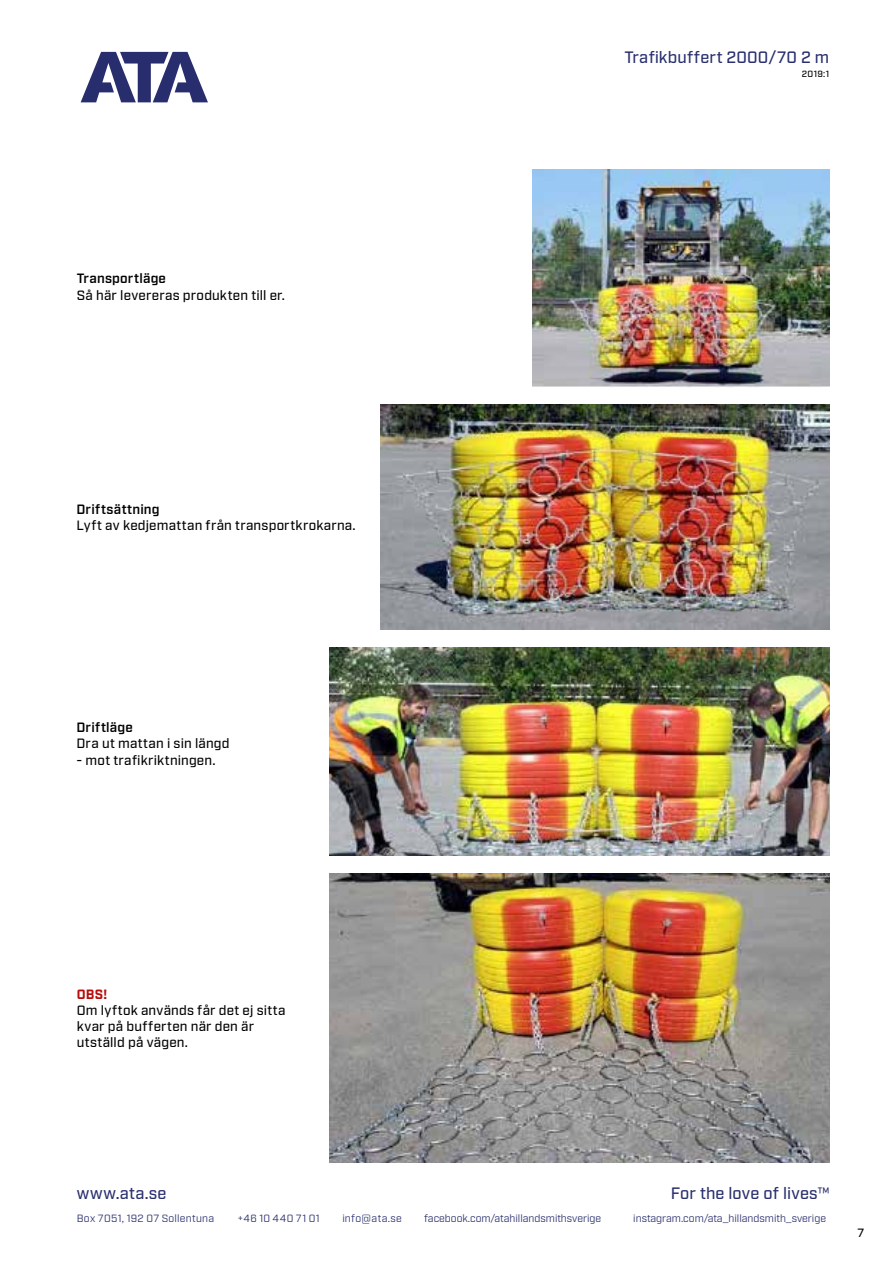
<style>
.page{position:relative;width:893px;height:1263px;background:#fff}
.page>*{position:absolute;margin:0;border:0;box-sizing:border-box;transform-origin:0 0}
.t1{font:500 16.5px "Industry";letter-spacing:.015em;color:#282e6d}
.t2{font:500 13.5px/16.2px "Industry";letter-spacing:.015em;color:#000}
.t3{font:600 13.5px "Industry";letter-spacing:.015em;color:#000}
.t4{font:700 13.5px "Industry";color:#b70e0c}
.t5{font:500 12px "Industry";color:#000}
.t6{font:10.5px "Industry";color:#282e6d}
.t7{font:10.5px "Industry";letter-spacing:.03em;color:#282e6d}
.t8{font:10.5px "Industry";letter-spacing:.045em;color:#282e6d}
.t9{font:10.5px "Industry";letter-spacing:.035em;color:#282e6d}
.t10{font:500 9px "Industry";color:#000}
</style>
<div class="page">
<svg style="left:81px;top:52px;width:127px;height:50px"></svg>
<img style="left:533px;top:170px;width:296px;height:217px">
<img style="left:380px;top:404px;width:449px;height:226px">
<img style="left:329px;top:647px;width:500px;height:209px">
<img style="left:329px;top:873px;width:500px;height:290px">
<p class="t3" style="left:77px;top:271px;width:91px">Transportläge</p>
<p class="t2" style="left:77px;top:287px;width:210px">Så här levereras produkten till er.</p>
<p class="t3" style="left:77px;top:501px;width:85px">Driftsättning</p>
<p class="t2" style="left:77px;top:518px;width:281px">Lyft av kedjemattan från transportkrokarna.</p>
<p class="t3" style="left:77px;top:719px;width:58px">Driftläge</p>
<p class="t2" style="left:77px;top:736px;width:154px">Dra ut mattan i sin längd</p>
<p class="t2" style="left:77px;top:752px;width:141px">- mot trafikriktningen.</p>
<p class="t1" style="left:624px;top:48px;width:206px">Trafikbuffert 2000/70 2 m</p>
<p class="t10" style="left:802px;top:68px;width:29px">2019:1</p>
<p class="t4" style="left:77px;top:986px;width:32px">OBS!</p>
<p class="t2" style="left:77px;top:1002px;width:210px">Om lyftok används får det ej sitta kvar på bufferten när den är utställd på vägen.</p>
<p class="t1" style="left:77px;top:1183px;width:91px">www.ata.se</p>
<p class="t1" style="left:671px;top:1184px;width:160px">For the love of lives™</p>
<p class="t7" style="left:77px;top:1212px;width:139px">Box 7051, 192 07 Sollentuna</p>
<p class="t8" style="left:238px;top:1212px;width:83px">+46 10 440 71 01</p>
<p class="t9" style="left:342px;top:1212px;width:61px">info@ata.se</p>
<p class="t6" style="left:424px;top:1212px;width:179px">facebook.com/atahillandsmithsverige</p>
<p class="t6" style="left:633px;top:1212px;width:194px">instagram.com/ata_hillandsmith_sverige</p>
<p class="t5" style="left:857px;top:1226px;width:8px">7</p>
</div>
